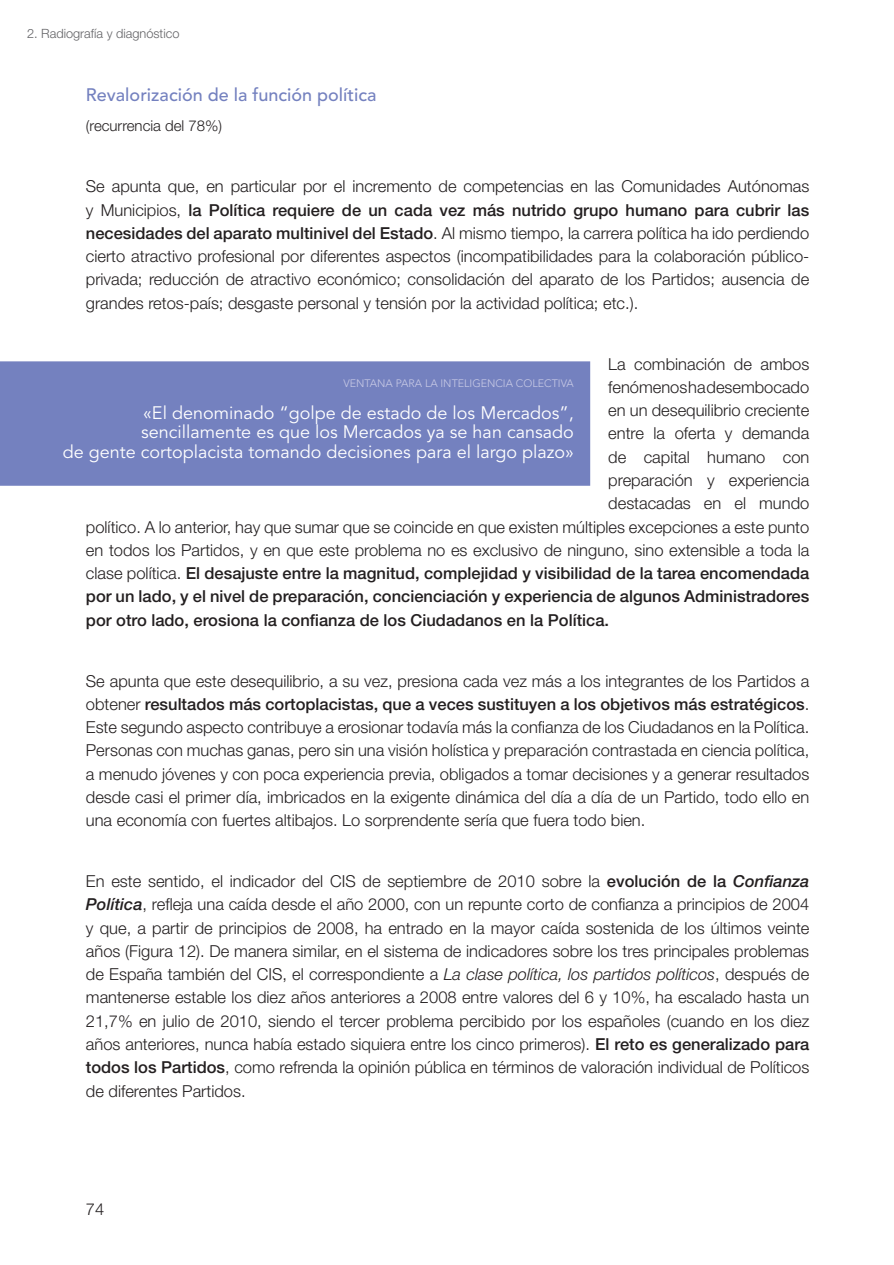
<style>
.page{position:relative;width:894px;height:1265px;background:#fff}
.page>*{position:absolute;margin:0;border:0;box-sizing:border-box;transform-origin:0 0}
.t1{font:18px/19.5px "Avenir LT Std";color:#fff;text-align:right}
.t2{font:500 18px "Avenir LT Std";color:#7481bf}
.t3{font:300 16.5px/23.2px "Helvetica Neue";color:#231f20;text-align:justify}
.t4{font:500 16.5px "Helvetica Neue";color:#231f20}
.t5{font:300 15px "Helvetica Neue";color:#231f20}
.t6{font:300 12.75px "Helvetica Neue";color:#636366}
.t7{font:300 10.8px "Avenir LT Std";color:#c9cbe6}
.s1{font-weight:500}
.s2{font-weight:300}
.s3{font-weight:500;font-style:italic}
.s4{font-style:italic}
</style>
<div class="page">
<div style="left:0;top:361px;width:590px;height:124px;background:#7481bf"></div>
<p class="t6" style="left:27px;top:26px;width:154px">2. Radiografía y diagnóstico</p>
<p class="t2" style="left:86px;top:84px;width:292px">Revalorización de la función política</p>
<p class="t5" style="left:86px;top:117px;width:138px">(recurrencia del 78%)</p>
<p class="t3" style="left:86px;top:174px;width:724px">Se apunta que, en particular por el incremento de competencias en las Comunidades Autónomas y Municipios, <span class="s1">la Política requiere de un cada vez más nutrido grupo humano para cubrir las necesidades del aparato multinivel del Estado</span>. Al mismo tiempo, la carrera política ha ido perdiendo cierto atractivo profesional por diferentes aspectos (incompatibilidades para la colaboración público&shy;privada; reducción de atractivo económico; consolidación del aparato de los Partidos; ausencia de grandes retos-país; desgaste personal y tensión por la actividad política; etc.).</p>
<p class="t3" style="left:608px;top:352px;width:202px">La combinación de ambos</p>
<p class="t3" style="left:608px;top:375px;width:202px">fenómenos ha desembocado</p>
<p class="t3" style="left:608px;top:398px;width:202px">en un desequilibrio creciente</p>
<p class="t3" style="left:608px;top:421px;width:202px">entre la oferta y demanda</p>
<p class="t3" style="left:608px;top:445px;width:202px">de capital humano con</p>
<p class="t3" style="left:608px;top:468px;width:202px">preparación y experiencia</p>
<p class="t3" style="left:608px;top:491px;width:202px">destacadas en el mundo</p>
<p class="t3" style="left:86px;top:514px;width:724px">político. A lo anterior, hay que sumar que se coincide en que existen múltiples excepciones a este punto</p>
<p class="t3" style="left:86px;top:538px;width:724px">en todos los Partidos, y en que este problema no es exclusivo de ninguno, sino extensible a toda la</p>
<p class="t4" style="left:86px;top:563px;width:724px"><span class="s2">clase política.</span> El desajuste entre la magnitud, complejidad y visibilidad de la tarea encomendada</p>
<p class="t4" style="left:86px;top:586px;width:724px">por un lado, y el nivel de preparación, concienciación y experiencia de algunos Administradores</p>
<p class="t4" style="left:86px;top:609px;width:524px">por otro lado, erosiona la confianza de los Ciudadanos en la Política.</p>
<p class="t7" style="left:343px;top:376px;width:232px">VENTANA PARA LA INTELIGENCIA COLECTIVA</p>
<p class="t1" style="left:63px;top:403px;width:512px">«El denominado “golpe de estado de los Mercados”, sencillamente es que los Mercados ya se han cansado<br>de gente cortoplacista tomando decisiones para el largo plazo»</p>
<p class="t3" style="left:86px;top:668px;width:724px">Se apunta que este desequilibrio, a su vez, presiona cada vez más a los integrantes de los Partidos a obtener <span class="s1">resultados más cortoplacistas, que a veces sustituyen a los objetivos más estratégicos</span>.<br>Este segundo aspecto contribuye a erosionar todavía más la confianza de los Ciudadanos en la Política.<br>Personas con muchas ganas, pero sin una visión holística y preparación contrastada en ciencia política, a menudo jóvenes y con poca experiencia previa, obligados a tomar decisiones y a generar resultados desde casi el primer día, imbricados en la exigente dinámica del día a día de un Partido, todo ello en una economía con fuertes altibajos. Lo sorprendente sería que fuera todo bien.</p>
<p class="t3" style="left:86px;top:869px;width:724px">En este sentido, el indicador del CIS de septiembre de 2010 sobre la <span class="s1">evolución de la</span> <span class="s3">Confianza Política</span>, refleja una caída desde el año 2000, con un repunte corto de confianza a principios de 2004 y que, a partir de principios de 2008, ha entrado en la mayor caída sostenida de los últimos veinte años (Figura 12). De manera similar, en el sistema de indicadores sobre los tres principales problemas de España también del CIS, el correspondiente a <span class="s4">La clase política, los partidos políticos</span>, después de mantenerse estable los diez años anteriores a 2008 entre valores del 6 y 10%, ha escalado hasta un 21,7% en julio de 2010, siendo el tercer problema percibido por los españoles (cuando en los diez años anteriores, nunca había estado siquiera entre los cinco primeros). <span class="s1">El reto es generalizado para todos los Partidos</span>, como refrenda la opinión pública en términos de valoración individual de Políticos de diferentes Partidos.</p>
<p class="t3" style="left:86px;top:1196px;width:20px">74</p>
</div>
